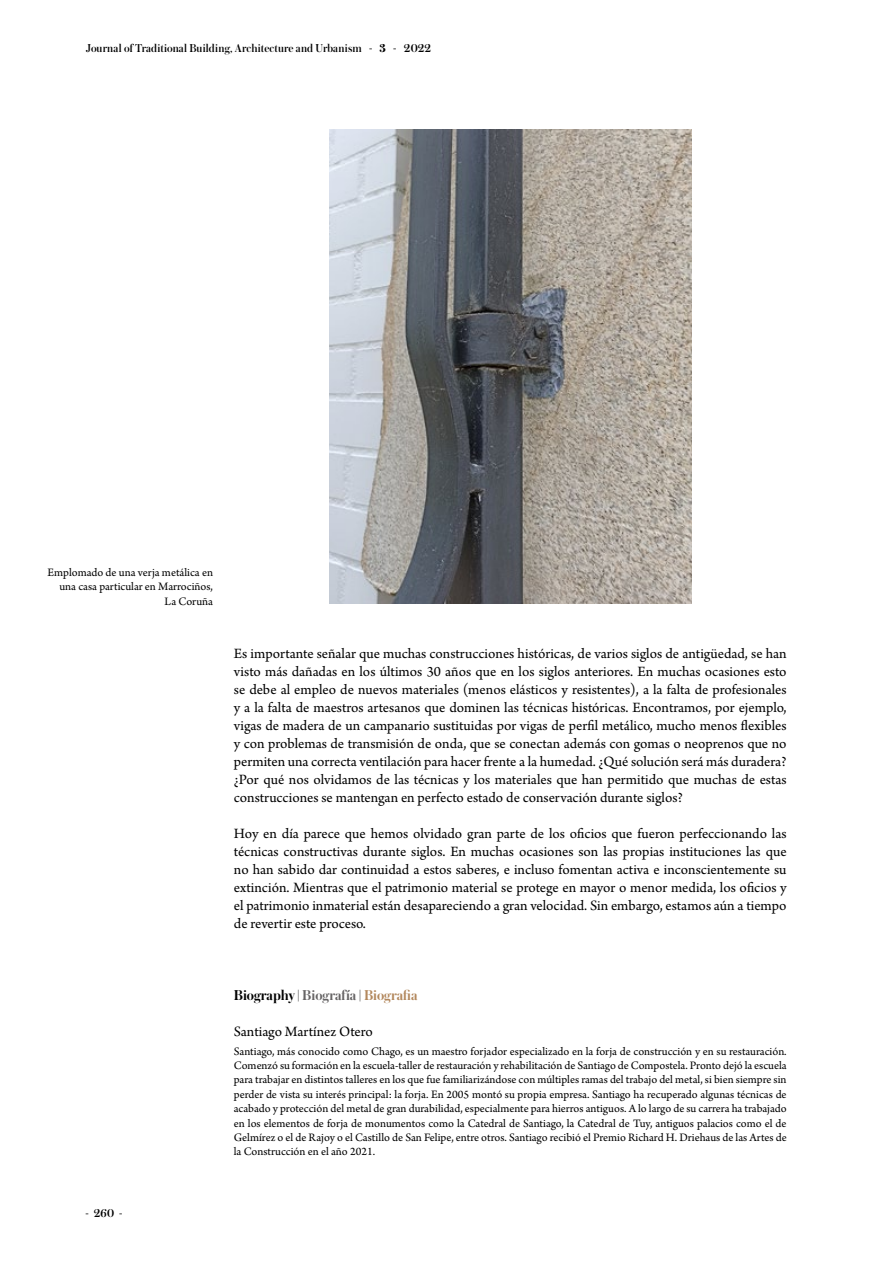
<style>
.page{position:relative;width:893px;height:1263px;background:#fff}
.page>*{position:absolute;margin:0;border:0;box-sizing:border-box;transform-origin:0 0}
.t1{font:15px/18px "Arno Pro";letter-spacing:-.005em;color:#000;text-align:justify}
.t2{font:600 15px "Austin";color:#000}
.t3{font:12px/14.4px "Arno Pro";color:#000;text-align:justify}
.t4{font:500 12px "Austin";letter-spacing:.015em;color:#000}
.s1{font-weight:700}
.s2{color:#666465}
.s3{color:#b3885d}
</style>
<div class="page">
<img style="left:329px;top:129px;width:362px;height:475px">
<p class="t4" style="left:86px;top:40px;width:347px">Journal of Traditional Building, Architecture and Urbanism - <span class="s1">3</span> - 2022</p>
<p class="t3" style="left:48px;top:566px;width:167px;text-align:right">Emplomado de una verja metálica en una casa particular en Marrociños,<br>La Coruña</p>
<p class="t1" style="left:234px;top:645px;width:554px">Es importante señalar que muchas construcciones históricas, de varios siglos de antigüedad, se han visto más dañadas en los últimos 30 años que en los siglos anteriores. En muchas ocasiones esto se debe al empleo de nuevos materiales (menos elásticos y resistentes), a la falta de profesionales y a la falta de maestros artesanos que dominen las técnicas históricas. Encontramos, por ejemplo, vigas de madera de un campanario sustituidas por vigas de perfil metálico, mucho menos flexibles y con problemas de transmisión de onda, que se conectan además con gomas o neoprenos que no permiten una correcta ventilación para hacer frente a la humedad. ¿Qué solución será más duradera? ¿Por qué nos olvidamos de las técnicas y los materiales que han permitido que muchas de estas construcciones se mantengan en perfecto estado de conservación durante siglos?</p>
<p class="t1" style="left:234px;top:825px;width:554px">Hoy en día parece que hemos olvidado gran parte de los oficios que fueron perfeccionando las técnicas constructivas durante siglos. En muchas ocasiones son las propias instituciones las que no han sabido dar continuidad a estos saberes, e incluso fomentan activa e inconscientemente su extinción. Mientras que el patrimonio material se protege en mayor o menor medida, los oficios y el patrimonio inmaterial están desapareciendo a gran velocidad. Sin embargo, estamos aún a tiempo de revertir este proceso.</p>
<p class="t4" style="left:85px;top:1205px;width:39px">- 260 -</p>
<p class="t2" style="left:234px;top:984px;width:185px">Biography | <span class="s2">Biografía</span> | <span class="s3">Biografia</span></p>
<p class="t1" style="left:234px;top:1023px;width:141px">Santiago Martínez Otero</p>
<p class="t3" style="left:234px;top:1044px;width:554px">Santiago, más conocido como Chago, es un maestro forjador especializado en la forja de construcción y en su restauración.<br>Comenzó su formación en la escuela-taller de restauración y rehabilitación de Santiago de Compostela. Pronto dejó la escuela para trabajar en distintos talleres en los que fue familiarizándose con múltiples ramas del trabajo del metal, si bien siempre sin perder de vista su interés principal: la forja. En 2005 montó su propia empresa. Santiago ha recuperado algunas técnicas de acabado y protección del metal de gran durabilidad, especialmente para hierros antiguos. A lo largo de su carrera ha trabajado en los elementos de forja de monumentos como la Catedral de Santiago, la Catedral de Tuy, antiguos palacios como el de Gelmírez o el de Rajoy o el Castillo de San Felipe, entre otros. Santiago recibió el Premio Richard H. Driehaus de las Artes de la Construcción en el año 2021.</p>
</div>
